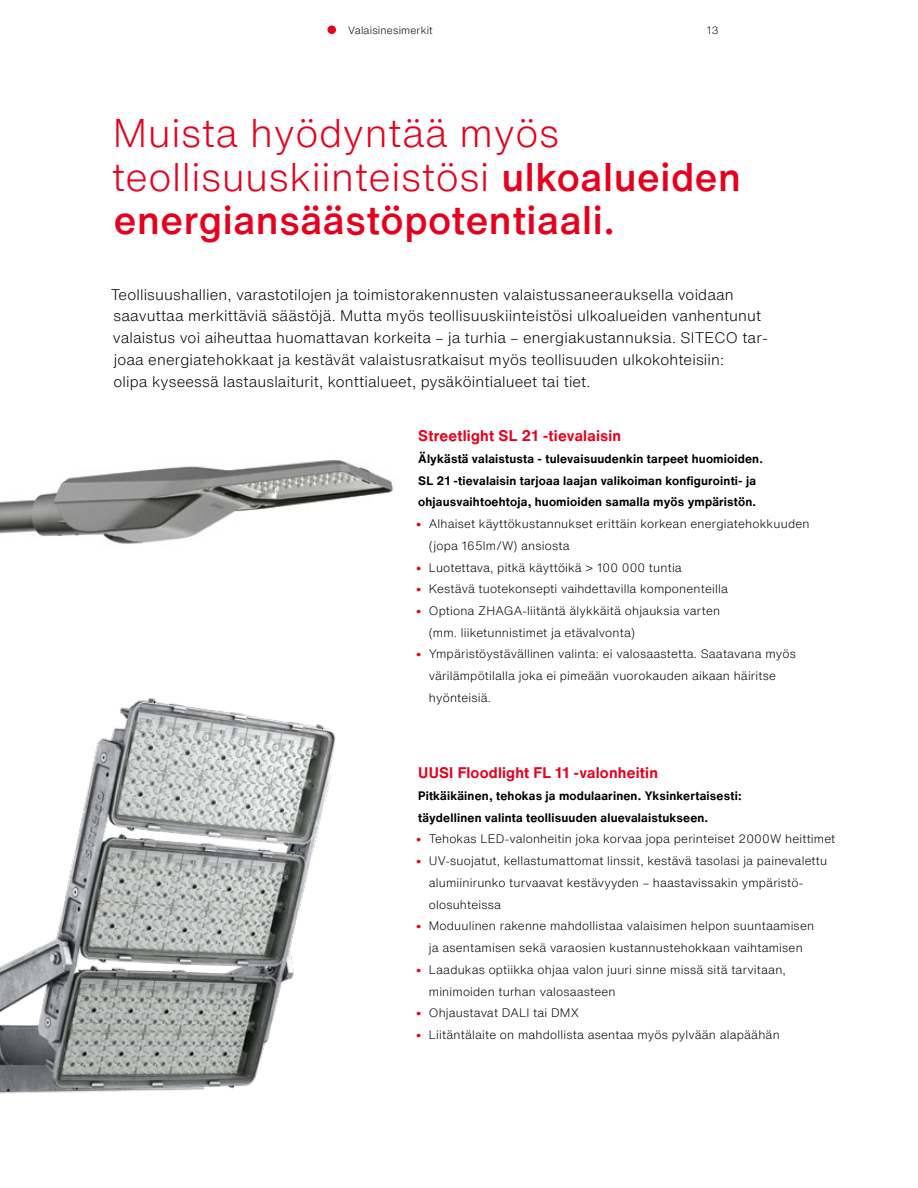
<style>
.page{position:relative;width:918px;height:1188px;background:#fff}
.page>*{position:absolute;margin:0;border:0;box-sizing:border-box;transform-origin:0 0}
.t1{font:300 39px/43.5px "Helvetica Now Text";letter-spacing:.015em;color:#e7001d}
.t2{font:300 15px/21.8px "Helvetica Now Text";letter-spacing:.01em;color:#000}
.t3{font:700 15px "Helvetica Now Text";letter-spacing:.015em;color:#e7001d}
.t4{font:300 12px/21.8px "Helvetica Now Text";letter-spacing:.015em;color:#000}
.t5{font:700 12px/21.8px "Helvetica Now Text";letter-spacing:.015em;color:#000}
.t6{font:300 10.5px "Helvetica Now Text";letter-spacing:.015em;color:#000}
.s1{font-weight:500}
.s2{font-weight:700;color:#e7001d}
</style>
<div class="page">
<img style="left:0;top:460px;width:393px;height:84px">
<img style="left:0;top:698px;width:336px;height:396px">
<div style="left:328px;top:26px;width:8px;height:8px;background:#e7001d;border-radius:50%"></div>
<p class="t6" style="left:348px;top:22px;width:86px">Valaisinesimerkit</p>
<p class="t6" style="left:707px;top:23px;width:13px">13</p>
<h1 class="t1" style="left:112px;top:110px;width:631px">Muista hyödyntää myös teollisuuskiinteistösi <span class="s1">ulkoalueiden energiansäästöpotentiaali.</span></h1>
<p class="t2" style="left:111px;top:283px;width:658px">Teollisuushallien, varastotilojen ja toimistorakennusten valaistussaneerauksella voidaan saavuttaa merkittäviä säästöjä. Mutta myös teollisuuskiinteistösi ulkoalueiden vanhentunut valaistus voi aiheuttaa huomattavan korkeita – ja turhia – energiakustannuksia. SITECO tar&shy;joaa energiatehokkaat ja kestävät valaistusratkaisut myös teollisuuden ulkokohteisiin:<br>olipa kyseessä lastauslaiturit, konttialueet, pysäköintialueet tai tiet.</p>
<p class="t3" style="left:418px;top:424px;width:205px">Streetlight SL 21 -tievalaisin</p>
<p class="t5" style="left:418px;top:447px;width:346px">Älykästä valaistusta - tulevaisuudenkin tarpeet huomioiden.<br>SL 21 -tievalaisin tarjoaa laajan valikoiman konfigurointi- ja ohjausvaihtoehtoja, huomioiden samalla myös ympäristön.</p>
<p class="t4" style="left:429px;top:512px;width:382px;text-indent:-13px"><span class="s2">•</span> Alhaiset käyttökustannukset erittäin korkean energiatehokkuuden (jopa 165lm/W) ansiosta</p>
<p class="t4" style="left:416px;top:556px;width:267px"><span class="s2">•</span> Luotettava, pitkä käyttöikä &gt; 100 000 tuntia</p>
<p class="t4" style="left:416px;top:578px;width:313px"><span class="s2">•</span> Kestävä tuotekonsepti vaihdettavilla komponenteilla</p>
<p class="t4" style="left:429px;top:599px;width:293px;text-indent:-13px"><span class="s2">•</span> Optiona ZHAGA-liitäntä älykkäitä ohjauksia varten (mm. liiketunnistimet ja etävalvonta)</p>
<p class="t4" style="left:429px;top:643px;width:369px;text-indent:-13px"><span class="s2">•</span> Ympäristöystävällinen valinta: ei valosaastetta. Saatavana myös värilämpötilalla joka ei pimeään vuorokauden aikaan häiritse hyönteisiä.</p>
<p class="t3" style="left:418px;top:762px;width:241px">UUSI Floodlight FL 11 -valonheitin</p>
<p class="t5" style="left:418px;top:784px;width:325px">Pitkäikäinen, tehokas ja modulaarinen. Yksinkertaisesti: täydellinen valinta teollisuuden aluevalaistukseen.</p>
<p class="t4" style="left:416px;top:828px;width:421px"><span class="s2">•</span> Tehokas LED-valonheitin joka korvaa jopa perinteiset 2000W heittimet</p>
<p class="t4" style="left:429px;top:850px;width:400px;text-indent:-13px"><span class="s2">•</span> UV-suojatut, kellastumattomat linssit, kestävä tasolasi ja painevalettu alumiinirunko turvaavat kestävyyden – haastavissakin ympäristö&shy;olosuhteissa</p>
<p class="t4" style="left:416px;top:915px;width:400px;text-align:center"><span class="s2">•</span> Moduulinen rakenne mahdollistaa valaisimen helpon suuntaamisen ja asentamisen sekä varaosien kustannustehokkaan vaihtamisen</p>
<p class="t4" style="left:429px;top:958px;width:359px;text-indent:-13px"><span class="s2">•</span> Laadukas optiikka ohjaa valon juuri sinne missä sitä tarvitaan, minimoiden turhan valosaasteen</p>
<p class="t4" style="left:416px;top:1002px;width:164px"><span class="s2">•</span> Ohjaustavat DALI tai DMX</p>
<p class="t4" style="left:416px;top:1024px;width:365px"><span class="s2">•</span> Liitäntälaite on mahdollista asentaa myös pylvään alapäähän</p>
</div>
